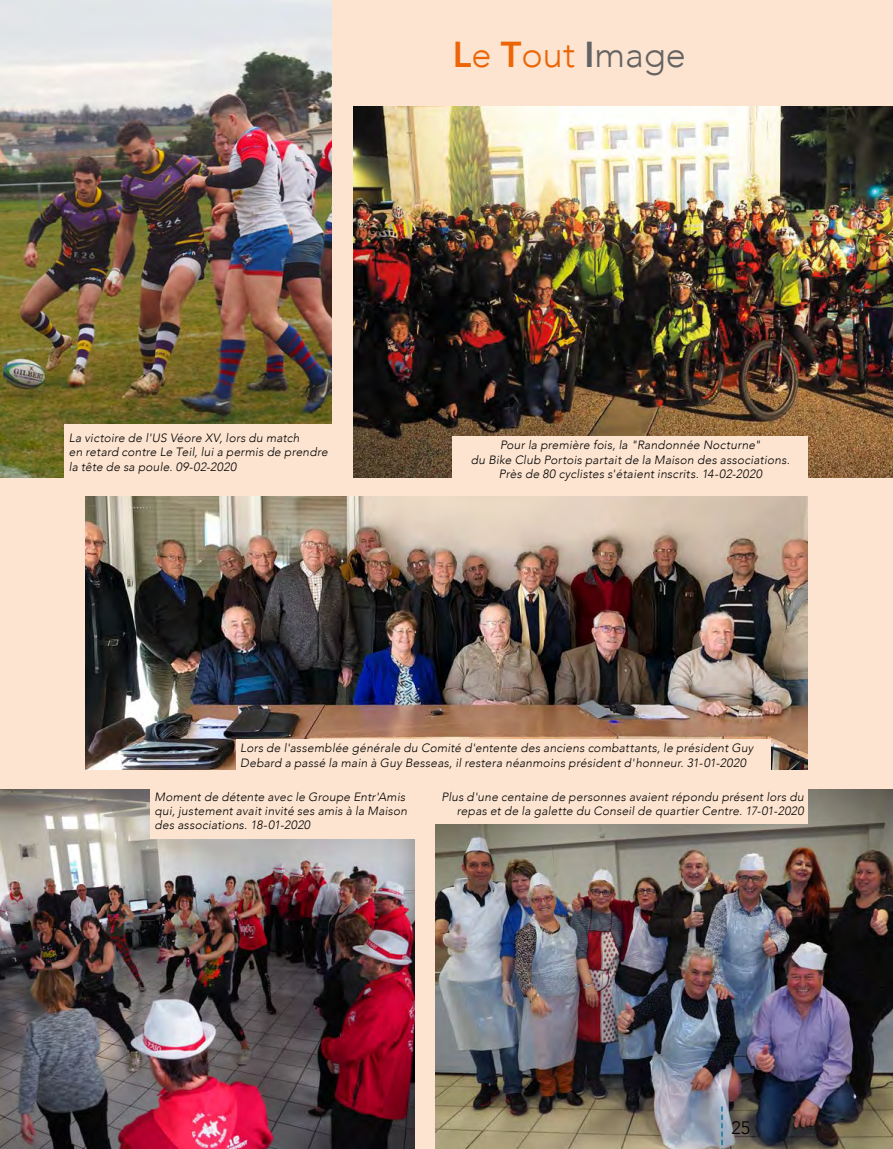
<style>
.page{position:relative;width:893px;height:1149px;background:#fff}
.page>*{position:absolute;margin:0;border:0;box-sizing:border-box;transform-origin:0 0}
.t1{font:300 36px "Avenir";color:#ec6608}
.t2{font:300 18px "Avenir";color:#000}
.t3{font:italic 300 12px/14.4px "Avenir";letter-spacing:.02em;color:#000}
.s1{font-weight:800}
.s2{font-weight:800;color:#646363}
.s3{color:#646363}
</style>
<div class="page">
<div style="left:0;top:0;width:893px;height:1148px;background:#fde4d0"></div>
<img style="left:0;top:0;width:332px;height:477px">
<img style="left:85px;top:496px;width:723px;height:273px">
<img style="left:436px;top:789px;width:457px;height:359px">
<img style="left:0;top:789px;width:415px;height:359px">
<div style="left:65px;top:424px;width:278px;height:58px;background:#fde4d0"></div>
<div style="left:150px;top:787px;width:267px;height:52px;background:#fde4d0"></div>
<div style="left:434px;top:787px;width:374px;height:36px;background:#fde4d0"></div>
<div style="left:236px;top:738px;width:535px;height:37px;background:#fde4d0"></div>
<img style="left:353px;top:106px;width:540px;height:371px">
<div style="left:453px;top:436px;width:355px;height:57px;background:#fde4d0"></div>
<svg style="left:721px;top:1106px;width:2px;height:42px"></svg>
<h1 class="t1" style="left:453px;top:34px;width:234px"><span class="s1">L</span>e <span class="s1">T</span>out <span class="s2">I</span><span class="s3">mage</span></h1>
<p class="t3" style="left:69px;top:430px;width:260px">La victoire de l'US Véore XV, lors du match<br>en retard contre Le Teil, lui a permis de prendre la tête de sa poule. 09-02-2020</p>
<p class="t3" style="left:471px;top:438px;width:320px;text-align:center">Pour la première fois, la "Randonnée Nocturne"<br>du Bike Club Portois partait de la Maison des associations.<br>Près de 80 cyclistes s'étaient inscrits. 14-02-2020</p>
<p class="t3" style="left:240px;top:740px;width:515px">Lors de l'assemblée générale du Comité d'entente des anciens combattants, le président Guy<br>Debard a passé la main à Guy Besseas, il restera néanmoins président d'honneur. 31-01-2020</p>
<p class="t3" style="left:155px;top:789px;width:254px">Moment de détente avec le Groupe Entr'Amis qui, justement avait invité ses amis à la Maison des associations. 18-01-2020</p>
<p class="t3" style="left:441px;top:789px;width:364px;text-align:right">Plus d'une centaine de personnes avaient répondu présent lors du repas et de la galette du Conseil de quartier Centre. 17-01-2020</p>
<h2 class="t2" style="left:731px;top:1116px;width:20px">25</h2>
</div>
